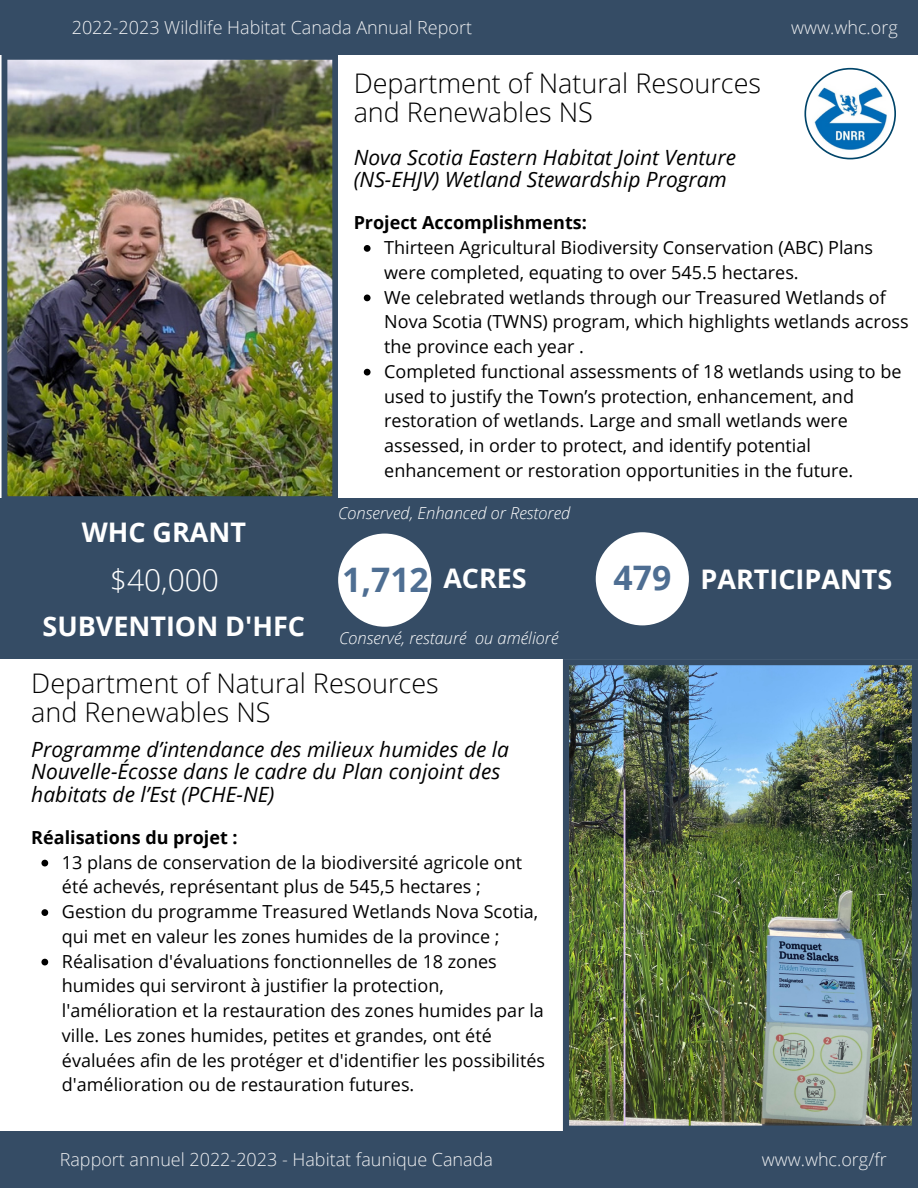
<style>
.page{position:relative;width:918px;height:1188px;background:#fff}
.page>*{position:absolute;margin:0;border:0;box-sizing:border-box;transform-origin:0 0}
.t1{font:700 33.75px "Open Sans";color:#4e6e92}
.t2{font:300 30px "Open Sans";color:#fff}
.t3{font:300 27px/29.2px "Open Sans";color:#000}
.t4{font:700 27px "Open Sans";color:#fff}
.t5{font:italic 21px/22.5px "Open Sans";color:#000}
.t6{font:18px/24.8px "Open Sans";color:#000}
.t7{font:300 18px "Open Sans";color:#eff0f2}
.t8{font:700 18px "Open Sans";color:#000}
.t9{font:italic 300 16.5px "Open Sans";color:#fff}
</style>
<div class="page">
<div style="left:0;top:1132px;width:918px;height:56px;background:#354c65"></div>
<img style="left:2px;top:54px;width:336px;height:445px">
<div style="left:0;top:499px;width:918px;height:160px;background:#354c65"></div>
<img style="left:563px;top:659px;width:355px;height:473px">
<div style="left:0;top:0;width:918px;height:54px;background:#354c65"></div>
<div style="left:596px;top:532px;width:93px;height:93px;background:#fff;border-radius:50%"></div>
<div style="left:338px;top:534px;width:93px;height:93px;background:#fff;border-radius:50%"></div>
<svg style="left:804px;top:68px;width:92px;height:91px"></svg>
<svg style="left:364px;top:245px;width:7px;height:7px"></svg>
<svg style="left:364px;top:295px;width:7px;height:6px"></svg>
<svg style="left:364px;top:369px;width:7px;height:7px"></svg>
<svg style="left:41px;top:860px;width:7px;height:6px"></svg>
<svg style="left:41px;top:909px;width:7px;height:7px"></svg>
<svg style="left:41px;top:959px;width:7px;height:6px"></svg>
<p class="t7" style="left:72px;top:15px;width:402px">2022-2023 Wildlife Habitat Canada Annual Report</p>
<p class="t7" style="left:791px;top:15px;width:108px">www.whc.org</p>
<p class="t3" style="left:354px;top:67px;width:409px">Department of Natural Resources and Renewables NS</p>
<p class="t5" style="left:354px;top:145px;width:384px">Nova Scotia Eastern Habitat Joint Venture</p>
<p class="t5" style="left:354px;top:168px;width:375px">(NS-EHJV) Wetland Stewardship Program</p>
<p class="t8" style="left:354px;top:210px;width:235px">Project Accomplishments:</p>
<p class="t4" style="left:82px;top:514px;width:166px">WHC GRANT</p>
<p class="t6" style="left:384px;top:235px;width:490px">Thirteen Agricultural Biodiversity Conservation (ABC) Plans were completed, equating to over 545.5 hectares.</p>
<p class="t6" style="left:384px;top:284px;width:526px">We celebrated wetlands through our Treasured Wetlands of<br>Nova Scotia (TWNS) program, which highlights wetlands across the province each year .</p>
<p class="t6" style="left:384px;top:358px;width:519px">Completed functional assessments of 18 wetlands using to be used to justify the Town’s protection, enhancement, and restoration of wetlands. Large and small wetlands were assessed, in order to protect, and identify potential enhancement or restoration opportunities in the future.</p>
<p class="t9" style="left:338px;top:502px;width:234px">Conserved, Enhanced or Restored</p>
<p class="t2" style="left:110px;top:559px;width:111px">$40,000</p>
<p class="t1" style="left:342px;top:556px;width:88px">1,712</p>
<p class="t1" style="left:614px;top:554px;width:59px">479</p>
<p class="t4" style="left:443px;top:559px;width:85px">ACRES</p>
<p class="t4" style="left:701px;top:560px;width:193px">PARTICIPANTS</p>
<p class="t4" style="left:43px;top:607px;width:264px">SUBVENTION D'HFC</p>
<p class="t9" style="left:339px;top:627px;width:221px">Conservé, restauré ou amélioré</p>
<p class="t3" style="left:31px;top:668px;width:409px">Department of Natural Resources and Renewables NS</p>
<p class="t5" style="left:31px;top:738px;width:479px">Programme d’intendance des milieux humides de la<br>Nouvelle-Écosse dans le cadre du Plan conjoint des habitats de l’Est (PCHE-NE)</p>
<p class="t8" style="left:31px;top:825px;width:208px">Réalisations du projet :</p>
<p class="t6" style="left:62px;top:849px;width:462px">13 plans de conservation de la biodiversité agricole ont été achevés, représentant plus de 545,5 hectares ;</p>
<p class="t6" style="left:62px;top:899px;width:478px">Gestion du programme Treasured Wetlands Nova Scotia, qui met en valeur les zones humides de la province ;</p>
<p class="t6" style="left:62px;top:948px;width:485px">Réalisation d'évaluations fonctionnelles de 18 zones humides qui serviront à justifier la protection, l'amélioration et la restauration des zones humides par la ville. Les zones humides, petites et grandes, ont été évaluées afin de les protéger et d'identifier les possibilités d'amélioration ou de restauration futures.</p>
<p class="t7" style="left:60px;top:1147px;width:435px">Rapport annuel 2022-2023 - Habitat faunique Canada</p>
<p class="t7" style="left:762px;top:1147px;width:127px">www.whc.org/fr</p>
</div>
